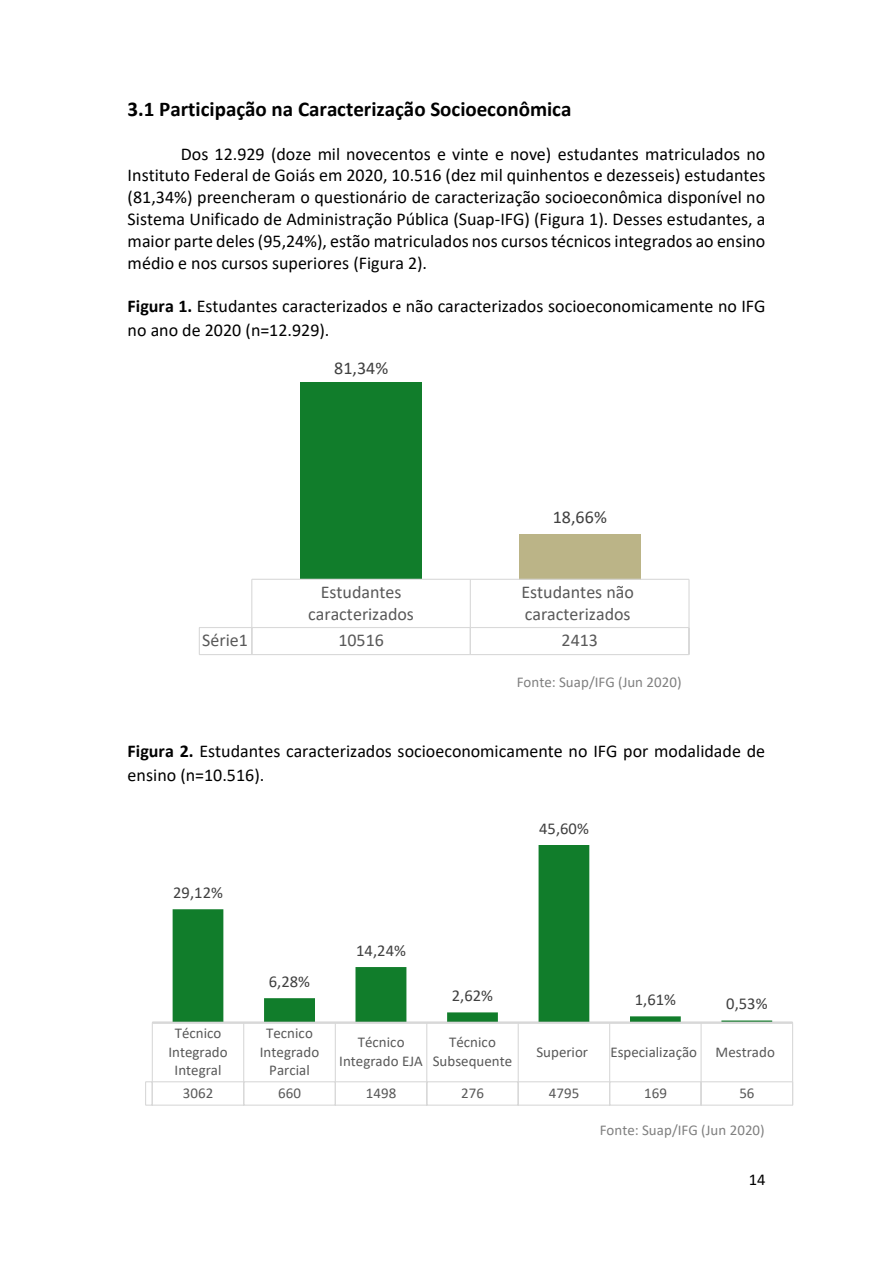
<style>
.page{position:relative;width:893px;height:1263px;background:#fff}
.page>*{position:absolute;margin:0;border:0;box-sizing:border-box;transform-origin:0 0}
.t1{font:700 21px "Calibri";color:#000}
.t2{font:18px/21.9px "Calibri";color:#000}
.t3{font:18px/22px "Calibri";color:#595959;text-align:center}
.t4{font:18px "Calibri";color:#404040}
.t5{font:16.65px "Calibri";color:#404040}
.t6{font:16.5px "Calibri";letter-spacing:.005em;color:#404040}
.t7{font:16.5px "Calibri";color:#000}
.t8{font:15px/18.3px "Calibri";color:#595959;text-align:center}
.t9{font:15px "Calibri";color:#808080}
.s1{font-weight:700}
</style>
<div class="page">
<div style="left:519px;top:534px;width:121px;height:45px;background:#bbb487"></div>
<div style="left:300px;top:382px;width:122px;height:197px;background:#117d2b"></div>
<hr style="left:252px;top:579px;width:437px;height:1px;background:#d9d9d9">
<hr style="left:251px;top:579px;width:1px;height:48px;background:#d9d9d9">
<hr style="left:470px;top:579px;width:1px;height:48px;background:#d9d9d9">
<hr style="left:688px;top:579px;width:2px;height:48px;background:#d9d9d9">
<hr style="left:199px;top:627px;width:490px;height:1px;background:#d9d9d9">
<svg style="left:199px;top:628px;width:1px;height:26px"></svg>
<hr style="left:199px;top:654px;width:490px;height:1px;background:#d9d9d9">
<svg style="left:251px;top:628px;width:1px;height:26px"></svg>
<svg style="left:470px;top:628px;width:1px;height:26px"></svg>
<hr style="left:688px;top:627px;width:2px;height:28px;background:#d9d9d9">
<svg style="left:173px;top:845px;width:599px;height:177px"></svg>
<hr style="left:152px;top:1022px;width:641px;height:1px;background:#d9d9d9">
<hr style="left:152px;top:1022px;width:1px;height:60px;background:#d9d9d9">
<hr style="left:243px;top:1022px;width:1px;height:60px;background:#d9d9d9">
<hr style="left:335px;top:1022px;width:1px;height:60px;background:#d9d9d9">
<hr style="left:426px;top:1022px;width:1px;height:60px;background:#d9d9d9">
<hr style="left:518px;top:1022px;width:1px;height:60px;background:#d9d9d9">
<hr style="left:609px;top:1022px;width:1px;height:60px;background:#d9d9d9">
<hr style="left:701px;top:1022px;width:1px;height:60px;background:#d9d9d9">
<hr style="left:792px;top:1022px;width:1px;height:60px;background:#d9d9d9">
<hr style="left:146px;top:1081px;width:647px;height:1px;background:#d9d9d9">
<svg style="left:145px;top:1082px;width:1px;height:23px"></svg>
<hr style="left:146px;top:1105px;width:647px;height:1px;background:#d9d9d9">
<svg style="left:152px;top:1082px;width:1px;height:23px"></svg>
<svg style="left:243px;top:1082px;width:1px;height:23px"></svg>
<svg style="left:335px;top:1082px;width:1px;height:23px"></svg>
<svg style="left:426px;top:1082px;width:1px;height:23px"></svg>
<svg style="left:518px;top:1082px;width:1px;height:23px"></svg>
<svg style="left:609px;top:1082px;width:1px;height:23px"></svg>
<svg style="left:701px;top:1082px;width:1px;height:23px"></svg>
<svg style="left:792px;top:1082px;width:1px;height:23px"></svg>
<p class="t1" style="left:128px;top:100px;width:445px">3.1 Participação na Caracterização Socioeconômica</p>
<p class="t2" style="left:128px;top:144px;width:639px;text-align:justify;text-indent:53px">Dos 12.929 (doze mil novecentos e vinte e nove) estudantes matriculados no Instituto Federal de Goiás em 2020, 10.516 (dez mil quinhentos e dezesseis) estudantes (81,34%) preencheram o questionário de caracterização socioeconômica disponível no Sistema Unificado de Administração Pública (Suap-IFG) (Figura 1). Desses estudantes, a maior parte deles (95,24%), estão matriculados nos cursos técnicos integrados ao ensino médio e nos cursos superiores (Figura 2).</p>
<p class="t2" style="left:128px;top:296px;width:639px;line-height:23.7px"><span class="s1">Figura 1.</span> Estudantes caracterizados e não caracterizados socioeconomicamente no IFG no ano de 2020 (n=12.929).</p>
<p class="t4" style="left:334px;top:361px;width:56px">81,34%</p>
<p class="t4" style="left:553px;top:509px;width:56px">18,66%</p>
<p class="t3" style="left:308px;top:582px;width:107px">Estudantes caracterizados</p>
<p class="t3" style="left:521px;top:582px;width:114px;text-align:left">Estudantes não caracterizados</p>
<p class="t3" style="left:202px;top:630px;width:47px">Série1</p>
<p class="t3" style="left:338px;top:631px;width:47px">10516</p>
<p class="t3" style="left:562px;top:631px;width:38px">2413</p>
<p class="t9" style="left:517px;top:676px;width:166px">Fonte: Suap/IFG (Jun 2020)</p>
<p class="t2" style="left:128px;top:741px;width:639px;line-height:23.5px"><span class="s1">Figura 2.</span> Estudantes caracterizados socioeconomicamente no IFG por modalidade de ensino (n=10.516).</p>
<p class="t6" style="left:173px;top:886px;width:51px">29,12%</p>
<p class="t6" style="left:269px;top:975px;width:43px">6,28%</p>
<p class="t6" style="left:356px;top:944px;width:51px">14,24%</p>
<p class="t6" style="left:539px;top:821px;width:51px">45,60%</p>
<p class="t6" style="left:452px;top:989px;width:43px">2,62%</p>
<p class="t6" style="left:635px;top:993px;width:43px">1,61%</p>
<p class="t5" style="left:726px;top:997px;width:43px">0,53%</p>
<p class="t8" style="left:168px;top:1025px;width:61px">Técnico<br>Integrado<br>Integral</p>
<p class="t8" style="left:260px;top:1025px;width:61px">Tecnico<br>Integrado<br>Parcial</p>
<p class="t8" style="left:339px;top:1034px;width:85px">Técnico<br>Integrado EJA</p>
<p class="t8" style="left:433px;top:1034px;width:81px">Técnico<br>Subsequente</p>
<p class="t8" style="left:536px;top:1044px;width:53px">Superior</p>
<p class="t8" style="left:610px;top:1044px;width:166px">Especialização Mestrado</p>
<p class="t8" style="left:183px;top:1085px;width:32px">3062</p>
<p class="t8" style="left:278px;top:1085px;width:24px">660</p>
<p class="t8" style="left:366px;top:1085px;width:32px">1498</p>
<p class="t8" style="left:461px;top:1085px;width:24px">276</p>
<p class="t8" style="left:549px;top:1085px;width:32px">4795</p>
<p class="t8" style="left:644px;top:1085px;width:24px">169</p>
<p class="t8" style="left:739px;top:1085px;width:17px">56</p>
<p class="t9" style="left:600px;top:1123px;width:166px">Fonte: Suap/IFG (Jun 2020)</p>
<p class="t7" style="left:749px;top:1173px;width:18px">14</p>
</div>
